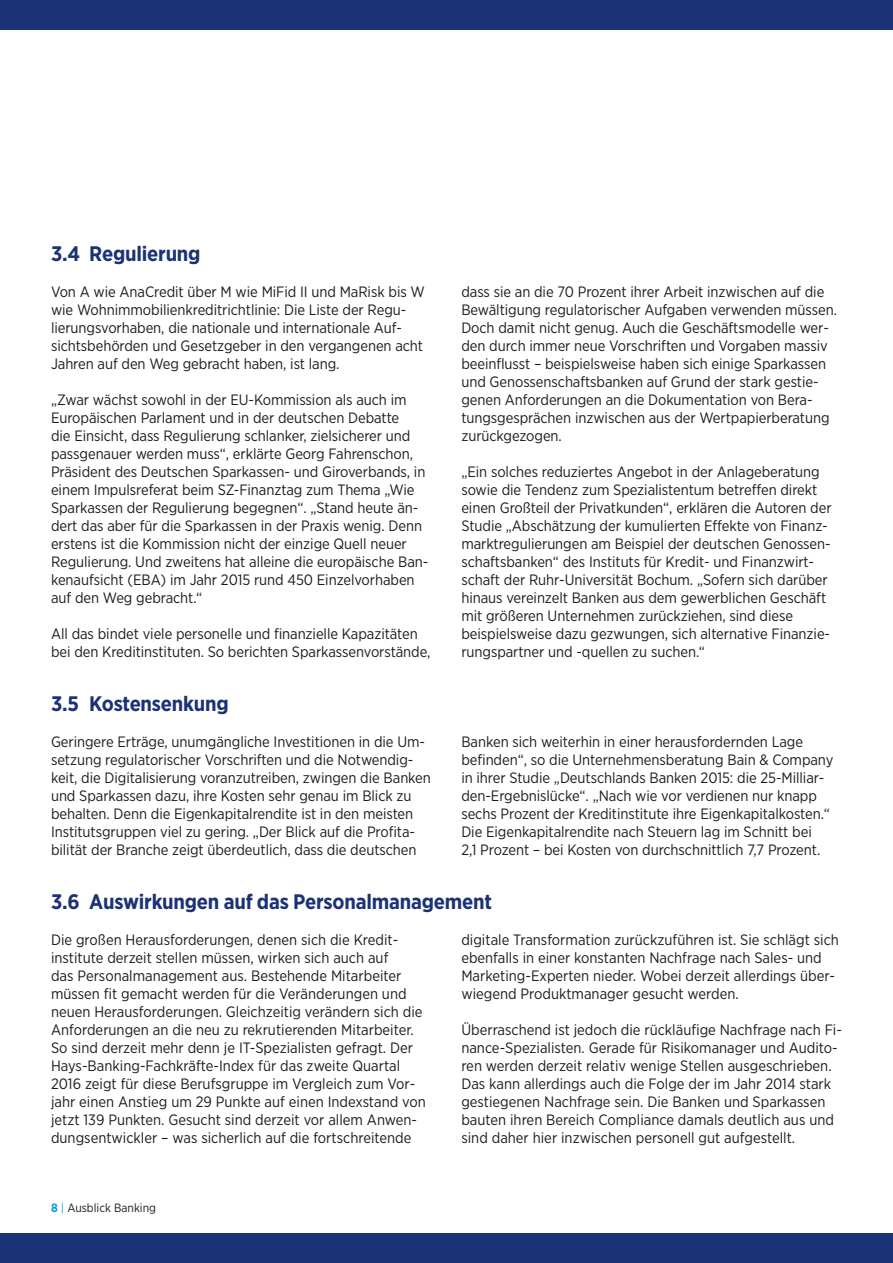
<style>
.page{position:relative;width:893px;height:1263px;background:#fff}
.page>*{position:absolute;margin:0;border:0;box-sizing:border-box;transform-origin:0 0}
.t1{font:700 21px "Gotham Narrow";letter-spacing:-.01em;color:#1c3276}
.t2{font:15px/18px "Gotham Narrow";letter-spacing:-.005em;color:#1d1d1b}
.t3{font:12px "Gotham Narrow";color:#1d1d1b}
.s1{font-weight:700;color:#009fe3}
.s2{color:#009fe3}
</style>
<div class="page">
<div style="left:0;top:0;width:893px;height:30px;background:#1c3276"></div>
<div style="left:0;top:1233px;width:893px;height:30px;background:#1c3276"></div>
<h1 class="t1" style="left:51px;top:240px;width:151px">3.4 Regulierung</h1>
<p class="t2" style="left:51px;top:282px;width:375px">Von A wie AnaCredit über M wie MiFid II und MaRisk bis W wie Wohnimmobilienkreditrichtlinie: Die Liste der Regu&shy;lierungsvorhaben, die nationale und internationale Auf&shy;sichtsbehörden und Gesetzgeber in den vergangenen acht Jahren auf den Weg gebracht haben, ist lang.</p>
<p class="t2" style="left:51px;top:390px;width:379px">„Zwar wächst sowohl in der EU-Kommission als auch im Europäischen Parlament und in der deutschen Debatte<br>die Einsicht, dass Regulierung schlanker, zielsicherer und passgenauer werden muss“, erklärte Georg Fahrenschon, Präsident des Deutschen Sparkassen- und Giroverbands, in einem Impulsreferat beim SZ-Finanztag zum Thema „Wie Sparkassen der Regulierung begegnen“. „Stand heute än&shy;dert das aber für die Sparkassen in der Praxis wenig. Denn erstens ist die Kommission nicht der einzige Quell neuer Regulierung. Und zweitens hat alleine die europäische Ban&shy;kenaufsicht (EBA) im Jahr 2015 rund 450 Einzelvorhaben auf den Weg gebracht.“</p>
<p class="t2" style="left:51px;top:624px;width:381px">All das bindet viele personelle und finanzielle Kapazitäten bei den Kreditinstituten. So berichten Sparkassenvorstände,</p>
<h1 class="t1" style="left:51px;top:690px;width:179px">3.5 Kostensenkung</h1>
<p class="t2" style="left:461px;top:282px;width:377px">dass sie an die 70 Prozent ihrer Arbeit inzwischen auf die Bewältigung regulatorischer Aufgaben verwenden müssen.<br>Doch damit nicht genug. Auch die Geschäftsmodelle wer&shy;den durch immer neue Vorschriften und Vorgaben massiv beeinflusst – beispielsweise haben sich einige Sparkassen und Genossenschaftsbanken auf Grund der stark gestie&shy;genen Anforderungen an die Dokumentation von Bera&shy;tungsgesprächen inzwischen aus der Wertpapierberatung zurückgezogen.</p>
<p class="t2" style="left:461px;top:462px;width:372px">„Ein solches reduziertes Angebot in der Anlageberatung sowie die Tendenz zum Spezialistentum betreffen direkt einen Großteil der Privatkunden“, erklären die Autoren der Studie „Abschätzung der kumulierten Effekte von Finanz&shy;marktregulierungen am Beispiel der deutschen Genossen&shy;schaftsbanken“ des Instituts für Kredit- und Finanzwirt&shy;schaft der Ruhr-Universität Bochum. „Sofern sich darüber hinaus vereinzelt Banken aus dem gewerblichen Geschäft mit größeren Unternehmen zurückziehen, sind diese beispielsweise dazu gezwungen, sich alternative Finanzie&shy;rungspartner und -quellen zu suchen.“</p>
<p class="t2" style="left:51px;top:732px;width:381px">Geringere Erträge, unumgängliche Investitionen in die Um&shy;setzung regulatorischer Vorschriften und die Notwendig&shy;keit, die Digitalisierung voranzutreiben, zwingen die Banken und Sparkassen dazu, ihre Kosten sehr genau im Blick zu behalten. Denn die Eigenkapitalrendite ist in den meisten Institutsgruppen viel zu gering. „Der Blick auf die Profita&shy;bilität der Branche zeigt überdeutlich, dass die deutschen</p>
<p class="t2" style="left:461px;top:732px;width:374px">Banken sich weiterhin in einer herausfordernden Lage befinden“, so die Unternehmensberatung Bain &amp; Company in ihrer Studie „Deutschlands Banken 2015: die 25-Milliar&shy;den-Ergebnislücke“. „Nach wie vor verdienen nur knapp sechs Prozent der Kreditinstitute ihre Eigenkapitalkosten.“ Die Eigenkapitalrendite nach Steuern lag im Schnitt bei<br>2,1 Prozent – bei Kosten von durchschnittlich 7,7 Prozent.</p>
<h1 class="t1" style="left:51px;top:888px;width:443px">3.6 Auswirkungen auf das Personalmanagement</h1>
<p class="t2" style="left:51px;top:930px;width:376px">Die großen Herausforderungen, denen sich die Kredit&shy;institute derzeit stellen müssen, wirken sich auch auf<br>das Personalmanagement aus. Bestehende Mitarbeiter müssen fit gemacht werden für die Veränderungen und neuen Herausforderungen. Gleichzeitig verändern sich die Anforderungen an die neu zu rekrutierenden Mitarbeiter.<br>So sind derzeit mehr denn je IT-Spezialisten gefragt. Der Hays-Banking-Fachkräfte-Index für das zweite Quartal 2016 zeigt für diese Berufsgruppe im Vergleich zum Vor&shy;jahr einen Anstieg um 29 Punkte auf einen Indexstand von jetzt 139 Punkten. Gesucht sind derzeit vor allem Anwen&shy;dungsentwickler – was sicherlich auf die fortschreitende</p>
<p class="t2" style="left:461px;top:930px;width:379px">digitale Transformation zurückzuführen ist. Sie schlägt sich ebenfalls in einer konstanten Nachfrage nach Sales- und Marketing-Experten nieder. Wobei derzeit allerdings über&shy;wiegend Produktmanager gesucht werden.</p>
<p class="t2" style="left:461px;top:1020px;width:382px">Überraschend ist jedoch die rückläufige Nachfrage nach Fi&shy;nance-Spezialisten. Gerade für Risikomanager und Audito&shy;ren werden derzeit relativ wenige Stellen ausgeschrieben.<br>Das kann allerdings auch die Folge der im Jahr 2014 stark gestiegenen Nachfrage sein. Die Banken und Sparkassen bauten ihren Bereich Compliance damals deutlich aus und sind daher hier inzwischen personell gut aufgestellt.</p>
<p class="t3" style="left:51px;top:1200px;width:106px"><span class="s1">8</span> <span class="s2">|</span> Ausblick Banking</p>
</div>
